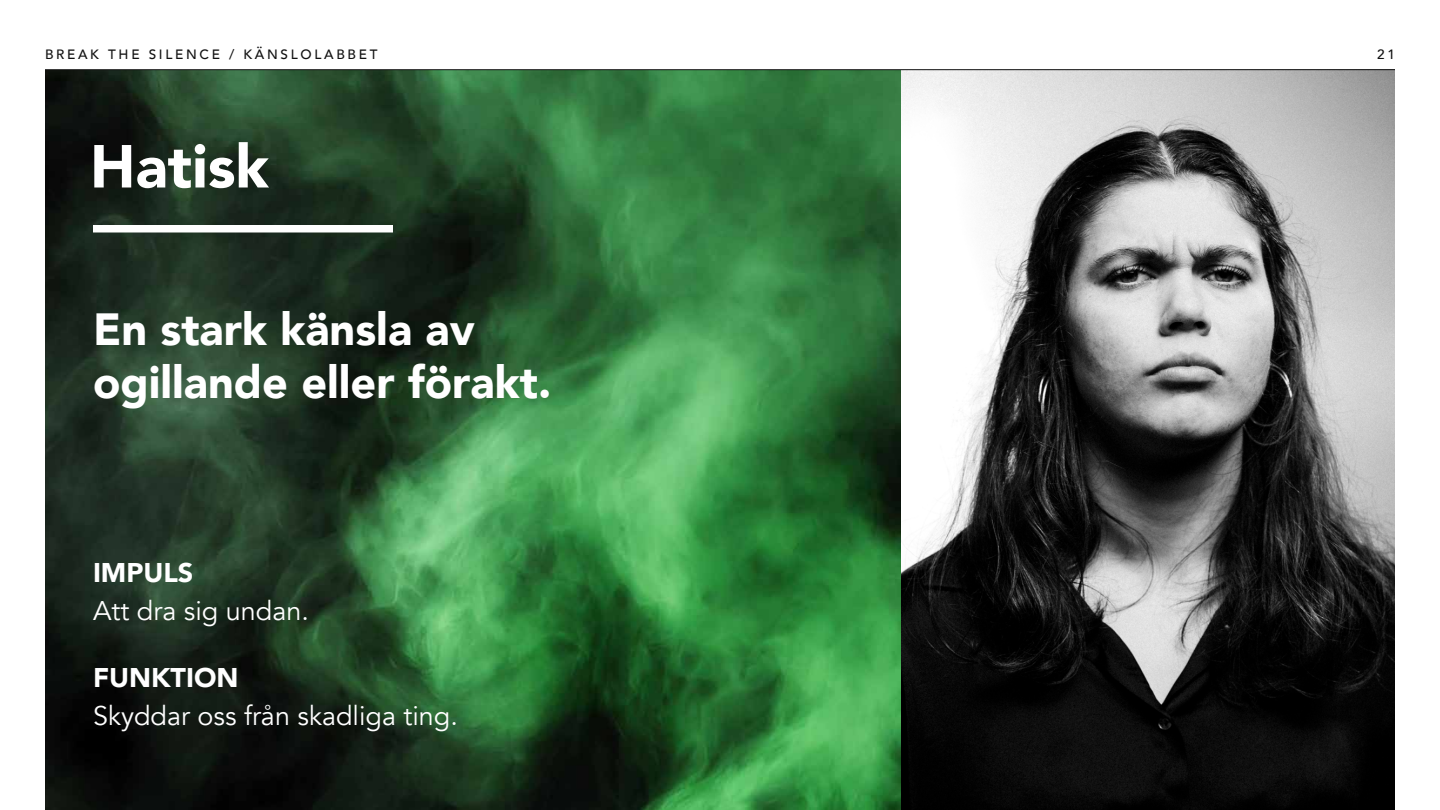
<style>
.page{position:relative;width:1440px;height:810px;background:#fff}
.page>*{position:absolute;margin:0;border:0;box-sizing:border-box;transform-origin:0 0}
.t1{font:900 60px "Avenir";color:#fff}
.t2{font:900 45px/52.5px "Avenir";color:#fff}
.t3{font:27px "Avenir";color:#fff}
.t4{font:900 27px "Avenir";color:#fff}
.t5{font:500 13.5px "Avenir";letter-spacing:.2em;color:#111}
</style>
<div class="page">
<img style="left:45px;top:70px;width:856px;height:740px">
<img style="left:901px;top:70px;width:494px;height:740px">
<div style="left:93px;top:225px;width:300px;height:7px;background:#fff"></div>
<hr style="left:45px;top:69px;width:1350px;height:1px;background:#111">
<p class="t5" style="left:45px;top:42px;width:334px">BREAK THE SILENCE / KÄNSLOLABBET</p>
<p class="t5" style="left:1377px;top:42px;width:19px">21</p>
<h1 class="t1" style="left:90px;top:115px;width:180px">Hatisk</h1>
<h2 class="t2" style="left:93px;top:302px;width:460px">En stark känsla av ogillande eller förakt.</h2>
<p class="t4" style="left:93px;top:549px;width:102px">IMPULS</p>
<p class="t3" style="left:93px;top:594px;width:217px">Att dra sig undan.</p>
<p class="t4" style="left:93px;top:654px;width:147px">FUNKTION</p>
<p class="t3" style="left:93px;top:699px;width:366px">Skyddar oss från skadliga ting.</p>
</div>
